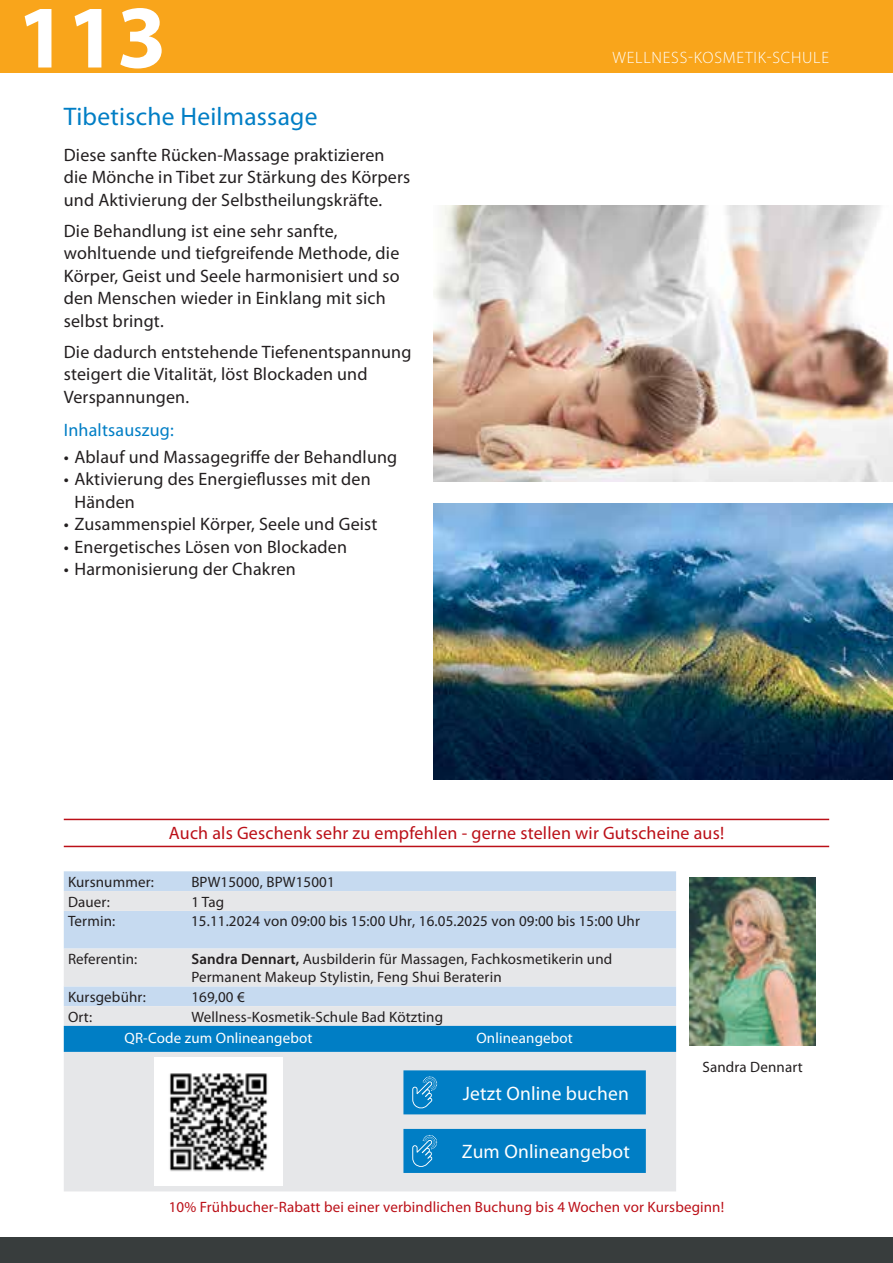
<style>
.page{position:relative;width:893px;height:1263px;background:#fff}
.page>*{position:absolute;margin:0;border:0;box-sizing:border-box;transform-origin:0 0}
.t1{font:700 90px "Myriad Pro";color:#fff}
.t2{font:25.5px "Myriad Pro";letter-spacing:.01em;color:#007ec5}
.t3{font:19.5px "Myriad Pro";letter-spacing:.01em;color:#fff}
.t4{font:18px/22.5px "Myriad Pro";letter-spacing:.01em;color:#231f20}
.t5{font:18px "Myriad Pro";letter-spacing:.01em;color:#bb1018}
.t6{font:18px "Myriad Pro";letter-spacing:.01em;color:#007ec5}
.t7{font:300 16.5px "Myriad Pro";letter-spacing:.045em;color:#fff}
.t8{font:15px/18px "Myriad Pro";letter-spacing:.01em;color:#231f20}
.t9{font:15px "Myriad Pro";letter-spacing:.01em;color:#bb1018}
.t10{font:15px "Myriad Pro";letter-spacing:.01em;color:#fff}
.s1{font-weight:600}
</style>
<div class="page">
<div style="left:0;top:1237px;width:893px;height:26px;background:#383d3d"></div>
<div style="left:0;top:0;width:893px;height:72px;background:#f9a51b"></div>
<hr style="left:64px;top:819px;width:765px;height:1px;background:#bb1018">
<hr style="left:64px;top:846px;width:765px;height:1px;background:#bb1018">
<div style="left:64px;top:871px;width:612px;height:20px;background:#c6daf0"></div>
<svg style="left:64px;top:891px;width:612px;height:300px;fill:#e6e7e9"></svg>
<div style="left:64px;top:1026px;width:612px;height:26px;background:#007ec5"></div>
<img style="left:689px;top:877px;width:127px;height:168px">
<img style="left:155px;top:1058px;width:127px;height:127px">
<div style="left:403px;top:1070px;width:243px;height:44px;background:#007ec5"></div>
<div style="left:403px;top:1129px;width:243px;height:44px;background:#007ec5"></div>
<img style="left:433px;top:205px;width:460px;height:277px">
<img style="left:433px;top:503px;width:460px;height:277px">
<h1 class="t1" style="left:17px;top:-22px;width:151px">113</h1>
<h2 class="t2" style="left:64px;top:101px;width:255px">Tibetische Heilmassage</h2>
<p class="t4" style="left:64px;top:143px;width:348px">Diese sanfte Rücken-Massage praktizieren die Mönche in Tibet zur Stärkung des Körpers und Aktivierung der Selbstheilungskräfte.</p>
<p class="t4" style="left:64px;top:219px;width:337px">Die Behandlung ist eine sehr sanfte, wohltuende und tiefgreifende Methode, die Körper, Geist und Seele harmonisiert und so den Menschen wieder in Einklang mit sich selbst bringt.</p>
<p class="t4" style="left:64px;top:340px;width:349px">Die dadurch entstehende Tiefenentspannung steigert die Vitalität, löst Blockaden und<br>Verspannungen.</p>
<p class="t6" style="left:64px;top:419px;width:111px">Inhaltsauszug:</p>
<p class="t4" style="left:64px;top:445px;width:335px">• Ablauf und Massagegriffe der Behandlung</p>
<p class="t4" style="left:74px;top:467px;width:298px;text-indent:-11px">• Aktivierung des Energieflusses mit den<br>Händen</p>
<p class="t4" style="left:64px;top:512px;width:315px">• Zusammenspiel Körper, Seele und Geist</p>
<p class="t4" style="left:64px;top:535px;width:285px">• Energetisches Lösen von Blockaden</p>
<p class="t4" style="left:64px;top:557px;width:234px">• Harmonisierung der Chakren</p>
<p class="t7" style="left:613px;top:48px;width:218px">WELLNESS-KOSMETIK-SCHULE</p>
<p class="t5" style="left:169px;top:822px;width:557px">Auch als Geschenk sehr zu empfehlen - gerne stellen wir Gutscheine aus!</p>
<p class="t8" style="left:68px;top:872px;width:87px">Kursnummer:</p>
<p class="t8" style="left:191px;top:872px;width:145px">BPW15000, BPW15001</p>
<p class="t8" style="left:68px;top:892px;width:43px">Dauer:</p>
<p class="t8" style="left:191px;top:892px;width:34px">1 Tag</p>
<p class="t8" style="left:68px;top:912px;width:49px">Termin:</p>
<p class="t8" style="left:191px;top:912px;width:450px">15.11.2024 von 09:00 bis 15:00 Uhr, 16.05.2025 von 09:00 bis 15:00 Uhr</p>
<p class="t8" style="left:68px;top:950px;width:71px">Referentin:</p>
<p class="t8" style="left:191px;top:950px;width:422px"><span class="s1">Sandra Dennart,</span> Ausbilderin für Massagen, Fachkosmetikerin und<br>Permanent Makeup Stylistin, Feng Shui Beraterin</p>
<p class="t8" style="left:68px;top:987px;width:79px">Kursgebühr:</p>
<p class="t8" style="left:191px;top:987px;width:55px">169,00 €</p>
<p class="t8" style="left:68px;top:1007px;width:26px">Ort:</p>
<p class="t8" style="left:191px;top:1007px;width:253px">Wellness-Kosmetik-Schule Bad Kötzting</p>
<p class="t10" style="left:125px;top:1029px;width:189px">QR-Code zum Onlineangebot</p>
<p class="t10" style="left:476px;top:1029px;width:98px">Onlineangebot</p>
<p class="t3" style="left:463px;top:1081px;width:168px">Jetzt Online buchen</p>
<p class="t8" style="left:702px;top:1058px;width:102px">Sandra Dennart</p>
<p class="t3" style="left:462px;top:1140px;width:170px">Zum Onlineangebot</p>
<p class="t9" style="left:169px;top:1198px;width:557px">10% Frühbucher-Rabatt bei einer verbindlichen Buchung bis 4 Wochen vor Kursbeginn!</p>
</div>
